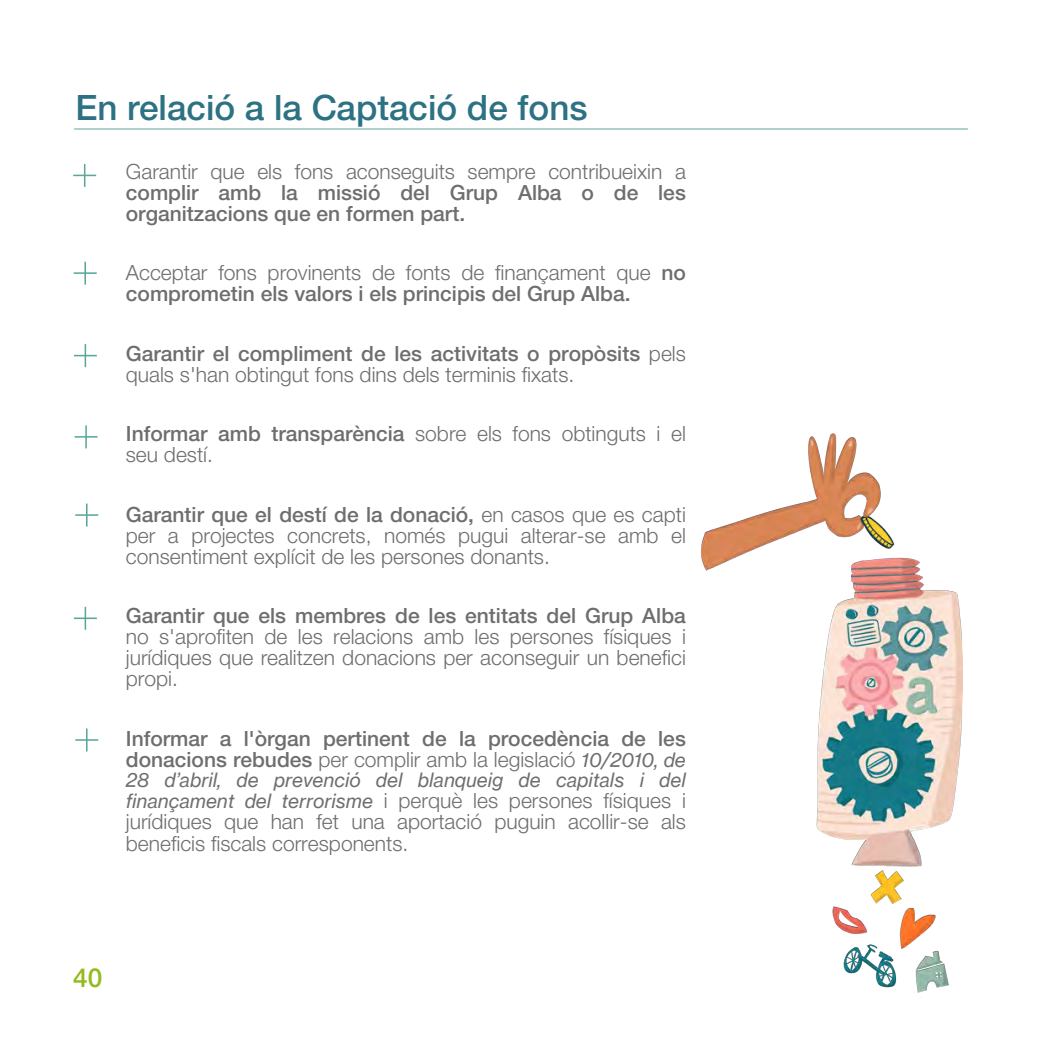
<style>
.page{position:relative;width:1042px;height:1042px;background:#fff}
.page>*{position:absolute;margin:0;border:0;box-sizing:border-box;transform-origin:0 0}
.t1{font:500 35px "Helvetica Neue LTW1 G";color:#2c7282}
.t2{font:500 26.25px "Helvetica Neue LTW1 G";color:#94ba1d}
.t3{font:300 21px/21px "Helvetica Neue LTW1 G";color:#6d6e70;text-align:justify}
.t4{font:500 21px/21px "Helvetica Neue LTW1 G";color:#6d6e70}
.t5{font:italic 19.25px "Neue Haas Grotesk Text Pro";color:#6d6e70}
.s1{font-weight:300}
.s2{font-weight:500}
.s3{font-family:"Neue Haas Grotesk Text Pro";font-weight:400;font-style:italic;font-size:19.25px}
</style>
<div class="page">
<hr style="left:74px;top:129px;width:894px;height:1px;background:#5aa69c">
<svg style="left:73px;top:164px;width:23px;height:23px"></svg>
<svg style="left:74px;top:262px;width:23px;height:23px"></svg>
<svg style="left:74px;top:344px;width:23px;height:23px"></svg>
<svg style="left:75px;top:425px;width:23px;height:23px"></svg>
<svg style="left:75px;top:503px;width:23px;height:23px"></svg>
<svg style="left:74px;top:607px;width:23px;height:23px"></svg>
<svg style="left:75px;top:728px;width:23px;height:23px"></svg>
<img style="left:701px;top:433px;width:261px;height:560px">
<h1 class="t1" style="left:75px;top:87px;width:514px">En relació a la Captació de fons</h1>
<p class="t3" style="left:126px;top:161px;width:561px">Garantir que els fons aconseguits sempre contribueixin a</p>
<p class="t4" style="left:126px;top:182px;width:561px">complir amb la missió del Grup Alba o de les organitzacions que en formen part.</p>
<p class="t4" style="left:126px;top:262px;width:561px"><span class="s1">Acceptar fons provinents de fonts de finançament que</span> no comprometin els valors i els principis del Grup Alba.</p>
<p class="t3" style="left:126px;top:343px;width:561px"><span class="s2">Garantir el compliment de les activitats o propòsits</span> pels quals s'han obtingut fons dins dels terminis fixats.</p>
<p class="t3" style="left:126px;top:423px;width:561px"><span class="s2">Informar amb transparència</span> sobre els fons obtinguts i el seu destí.</p>
<p class="t3" style="left:126px;top:503px;width:561px"><span class="s2">Garantir que el destí de la donació,</span> en casos que es capti per a projectes concrets, només pugui alterar-se amb el consentiment explícit de les persones donants.</p>
<p class="t4" style="left:126px;top:605px;width:561px">Garantir que els membres de les entitats del Grup Alba</p>
<p class="t3" style="left:126px;top:626px;width:561px">no s'aprofiten de les relacions amb les persones físiques i jurídiques que realitzen donacions per aconseguir un benefici propi.</p>
<p class="t4" style="left:126px;top:727px;width:561px">Informar a l'òrgan pertinent de la procedència de les donacions rebudes <span class="s1">per complir amb la legislació</span> <span class="s3">10/2010, de</span></p>
<p class="t5" style="left:126px;top:768px;width:561px">28 d’abril, de prevenció del blanqueig de capitals i del</p>
<p class="t3" style="left:126px;top:790px;width:561px"><span class="s3">finançament del terrorisme</span> i perquè les persones físiques i jurídiques que han fet una aportació puguin acollir-se als beneficis fiscals corresponents.</p>
<p class="t2" style="left:73px;top:961px;width:31px">40</p>
</div>
